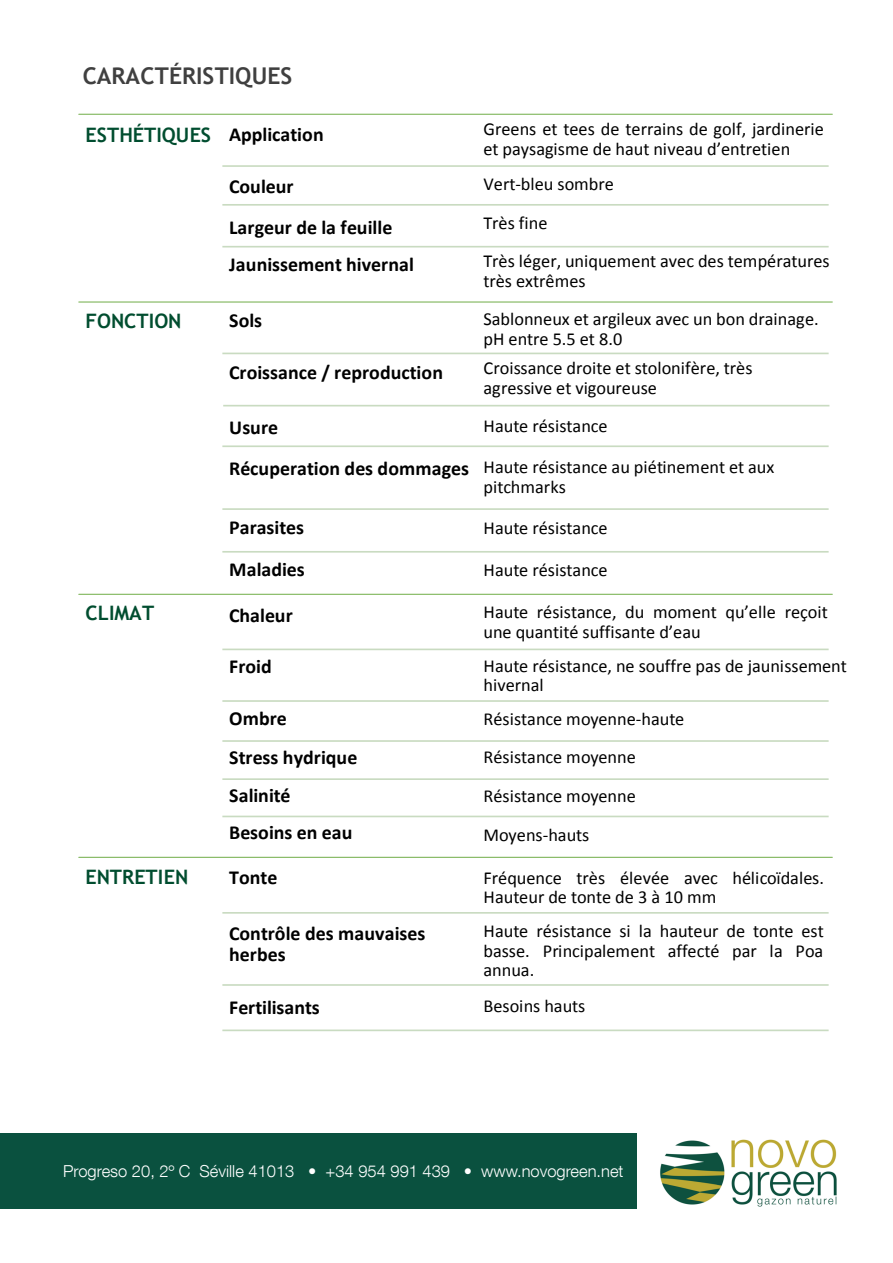
<style>
.page{position:relative;width:893px;height:1263px;background:#fff}
.page>*{position:absolute;margin:0;border:0;box-sizing:border-box;transform-origin:0 0}
.t1{font:700 23.1px "Trebuchet MS";color:#404040}
.t2{font:700 19.95px/21.5px "Calibri";color:#000}
.t3{font:700 19.95px "Trebuchet MS";color:#004d2f}
.t4{font:18.3px/19.5px "Calibri";color:#000}
.t5{font:300 16.5px "Helvetica Neue LT Com";color:#fff}
.s1{font-family:"Calibri";color:#000}
.s2{font-weight:700;font-size:19.95px}
</style>
<div class="page">
<hr style="left:79px;top:114px;width:753px;height:1px;background:#70ad47">
<hr style="left:222px;top:165px;width:607px;height:2px;background:#c9dbc1">
<hr style="left:222px;top:204px;width:607px;height:2px;background:#c9dbc1">
<hr style="left:222px;top:246px;width:607px;height:1px;background:#c9dbc1">
<hr style="left:79px;top:302px;width:753px;height:1px;background:#70ad47">
<hr style="left:222px;top:353px;width:607px;height:1px;background:#c9dbc1">
<hr style="left:222px;top:445px;width:607px;height:2px;background:#c9dbc1">
<hr style="left:222px;top:508px;width:607px;height:2px;background:#c9dbc1">
<hr style="left:222px;top:551px;width:607px;height:2px;background:#c9dbc1">
<hr style="left:79px;top:594px;width:753px;height:1px;background:#70ad47">
<hr style="left:222px;top:648px;width:607px;height:2px;background:#c9dbc1">
<hr style="left:222px;top:700px;width:607px;height:2px;background:#c9dbc1">
<hr style="left:222px;top:740px;width:607px;height:2px;background:#c9dbc1">
<hr style="left:222px;top:778px;width:607px;height:2px;background:#c9dbc1">
<hr style="left:222px;top:816px;width:607px;height:1px;background:#c9dbc1">
<hr style="left:79px;top:857px;width:753px;height:1px;background:#70ad47">
<hr style="left:222px;top:912px;width:607px;height:2px;background:#c9dbc1">
<hr style="left:222px;top:984px;width:607px;height:2px;background:#c9dbc1">
<hr style="left:222px;top:1029px;width:607px;height:2px;background:#c9dbc1">
<hr style="left:223px;top:405px;width:606px;height:1px;background:#c9dbc1">
<img style="left:660px;top:1139px;width:177px;height:68px">
<div style="left:0;top:1133px;width:637px;height:76px;background:#0a513f"></div>
<p class="t1" style="left:83px;top:62px;width:211px">CARACTÉRISTIQUES</p>
<p class="t3" style="left:86px;top:122px;width:240px">ESTHÉTIQUES <span class="s1">Application</span></p>
<p class="t4" style="left:483px;top:119px;width:342px">Greens et tees de terrains de golf, jardinerie et paysagisme de haut niveau d’entretien</p>
<p class="t2" style="left:229px;top:175px;width:66px">Couleur</p>
<p class="t4" style="left:483px;top:174px;width:132px">Vert-bleu sombre</p>
<p class="t2" style="left:229px;top:216px;width:165px">Largeur de la feuille</p>
<p class="t4" style="left:483px;top:213px;width:66px">Très fine</p>
<p class="t2" style="left:229px;top:254px;width:186px">Jaunissement hivernal</p>
<p class="t4" style="left:483px;top:252px;width:348px">Très léger, uniquement avec des températures très extrêmes</p>
<p class="t3" style="left:86px;top:308px;width:98px">FONCTION</p>
<p class="t2" style="left:229px;top:309px;width:35px">Sols</p>
<p class="t4" style="left:483px;top:309px;width:337px;line-height:20px">Sablonneux et argileux avec un bon drainage. pH entre 5.5 et 8.0</p>
<p class="t2" style="left:229px;top:361px;width:216px">Croissance / reproduction</p>
<p class="t4" style="left:483px;top:358px;width:270px;line-height:20px">Croissance droite et stolonifère, très agressive et vigoureuse</p>
<p class="t2" style="left:229px;top:416px;width:51px">Usure</p>
<p class="t4" style="left:483px;top:416px;width:126px">Haute résistance</p>
<p class="t4" style="left:483px;top:457px;width:292px;line-height:20px;text-indent:-254px"><span class="s2">Récuperation des dommages</span> Haute résistance au piétinement et aux pitchmarks</p>
<p class="t2" style="left:229px;top:517px;width:76px">Parasites</p>
<p class="t4" style="left:483px;top:519px;width:126px">Haute résistance</p>
<p class="t2" style="left:229px;top:558px;width:77px">Maladies</p>
<p class="t4" style="left:483px;top:560px;width:126px">Haute résistance</p>
<p class="t3" style="left:86px;top:601px;width:70px">CLIMAT</p>
<p class="t2" style="left:229px;top:605px;width:65px">Chaleur</p>
<p class="t4" style="left:483px;top:602px;width:346px;line-height:20px">Haute résistance, du moment qu’elle reçoit une quantité suffisante d’eau</p>
<p class="t2" style="left:229px;top:656px;width:44px">Froid</p>
<p class="t4" style="left:483px;top:656px;width:365px">Haute résistance, ne souffre pas de jaunissement hivernal</p>
<p class="t2" style="left:229px;top:707px;width:59px">Ombre</p>
<p class="t4" style="left:483px;top:709px;width:202px">Résistance moyenne-haute</p>
<p class="t2" style="left:229px;top:747px;width:130px">Stress hydrique</p>
<p class="t4" style="left:483px;top:747px;width:154px">Résistance moyenne</p>
<p class="t2" style="left:229px;top:785px;width:63px">Salinité</p>
<p class="t4" style="left:483px;top:786px;width:154px">Résistance moyenne</p>
<p class="t2" style="left:229px;top:821px;width:125px">Besoins en eau</p>
<p class="t4" style="left:483px;top:825px;width:107px">Moyens-hauts</p>
<p class="t2" style="left:229px;top:866px;width:50px">Tonte</p>
<p class="t4" style="left:483px;top:868px;width:342px">Fréquence très élevée avec hélicoïdales.<br>Hauteur de tonte de 3 à 10 mm</p>
<p class="t2" style="left:229px;top:922px;width:198px">Contrôle des mauvaises herbes</p>
<p class="t4" style="left:483px;top:921px;width:342px;text-align:justify">Haute résistance si la hauteur de tonte est basse. Principalement affecté par la Poa annua.</p>
<p class="t2" style="left:229px;top:996px;width:92px">Fertilisants</p>
<p class="t4" style="left:483px;top:996px;width:103px">Besoins hauts</p>
<p class="t3" style="left:86px;top:864px;width:104px">ENTRETIEN</p>
<p class="t5" style="left:63px;top:1161px;width:562px">Progreso 20, 2º C Séville 41013 • +34 954 991 439 • www.novogreen.net</p>
</div>
